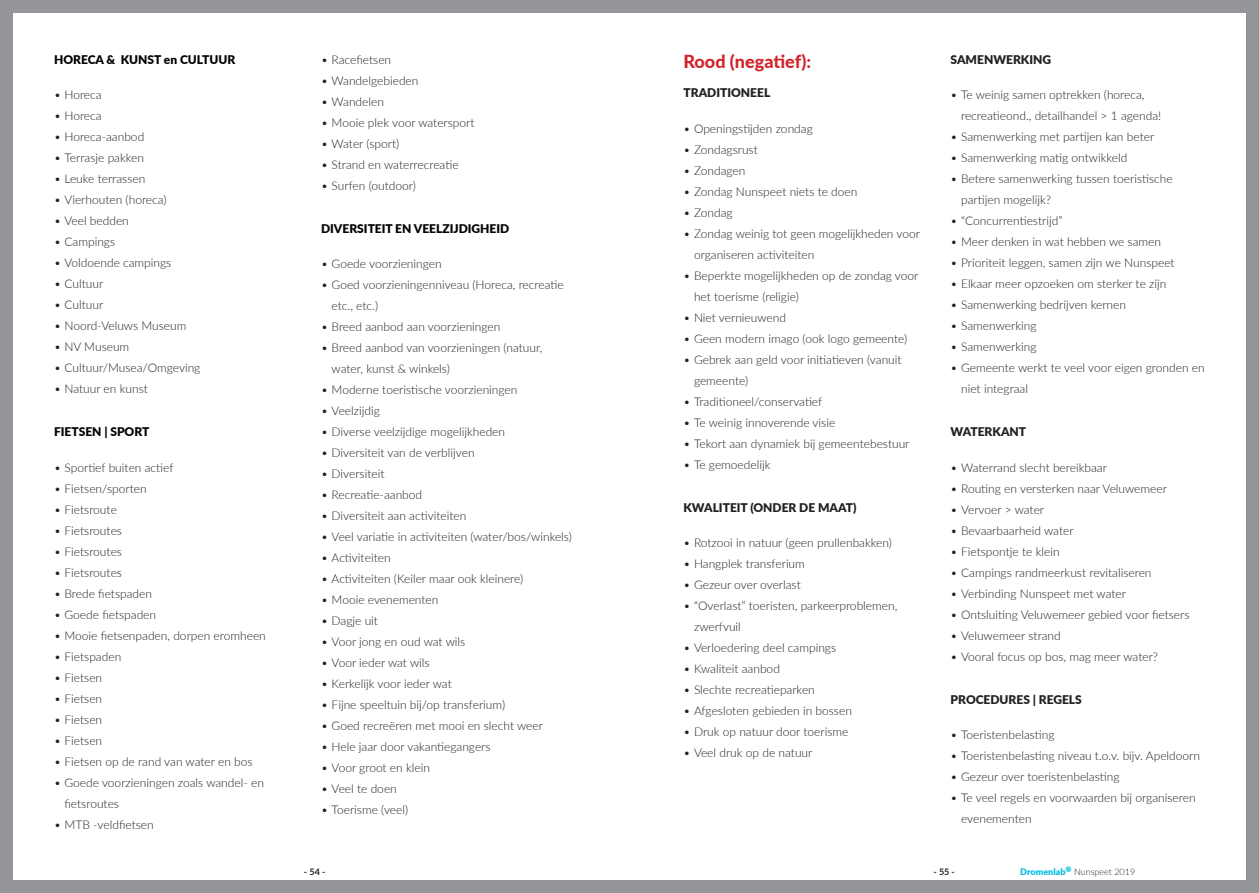
<style>
.page{position:relative;width:1259px;height:893px;background:#fff}
.page>*{position:absolute;margin:0;border:0;box-sizing:border-box;transform-origin:0 0}
.t1{font:800 18px "Lato";color:#d3232b}
.t2{font:300 12px/21px "Lato";color:#231f20}
.t3{font:900 12px "Lato";color:#231f20}
.t4{font:900 12px "Lato";color:#040503}
.t5{font:300 9px "Lato";color:#231f20}
.t6{font:700 9px "Lato";color:#231f20}
.s1{font-weight:900;color:#00bce4}
</style>
<div class="page">
<div style="left:0;top:880px;width:629px;height:13px;background:#939598"></div>
<div style="left:0;top:0;width:629px;height:13px;background:#939598"></div>
<div style="left:0;top:0;width:13px;height:893px;background:#939598"></div>
<div style="left:629px;top:880px;width:630px;height:13px;background:#939598"></div>
<div style="left:1246px;top:0;width:13px;height:893px;background:#939598"></div>
<div style="left:629px;top:0;width:630px;height:13px;background:#939598"></div>
<p class="t4" style="left:54px;top:50px;width:183px">HORECA &amp; KUNST en CULTUUR</p>
<p class="t2" style="left:54px;top:84px;width:49px">• Horeca</p>
<p class="t2" style="left:54px;top:105px;width:49px">• Horeca</p>
<p class="t2" style="left:54px;top:126px;width:92px">• Horeca-aanbod</p>
<p class="t2" style="left:54px;top:147px;width:91px">• Terrasje pakken</p>
<p class="t2" style="left:54px;top:168px;width:93px">• Leuke terrassen</p>
<p class="t2" style="left:54px;top:189px;width:114px">• Vierhouten (horeca)</p>
<p class="t2" style="left:54px;top:210px;width:76px">• Veel bedden</p>
<p class="t2" style="left:54px;top:231px;width:63px">• Campings</p>
<p class="t2" style="left:54px;top:252px;width:119px">• Voldoende campings</p>
<p class="t2" style="left:54px;top:273px;width:51px">• Cultuur</p>
<p class="t2" style="left:54px;top:294px;width:51px">• Cultuur</p>
<p class="t2" style="left:54px;top:315px;width:134px">• Noord-Veluws Museum</p>
<p class="t2" style="left:54px;top:336px;width:77px">• NV Museum</p>
<p class="t2" style="left:54px;top:357px;width:148px">• Cultuur/Musea/Omgeving</p>
<p class="t2" style="left:54px;top:378px;width:95px">• Natuur en kunst</p>
<p class="t4" style="left:54px;top:423px;width:97px">FIETSEN | SPORT</p>
<p class="t2" style="left:54px;top:456px;width:121px">• Sportief buiten actief</p>
<p class="t2" style="left:54px;top:477px;width:94px">• Fietsen/sporten</p>
<p class="t2" style="left:54px;top:498px;width:64px">• Fietsroute</p>
<p class="t2" style="left:54px;top:519px;width:69px">• Fietsroutes</p>
<p class="t2" style="left:54px;top:540px;width:69px">• Fietsroutes</p>
<p class="t2" style="left:54px;top:561px;width:69px">• Fietsroutes</p>
<p class="t2" style="left:54px;top:582px;width:100px">• Brede fietspaden</p>
<p class="t2" style="left:54px;top:603px;width:104px">• Goede fietspaden</p>
<p class="t2" style="left:54px;top:624px;width:213px">• Mooie fietsenpaden, dorpen eromheen</p>
<p class="t2" style="left:54px;top:645px;width:69px">• Fietspaden</p>
<p class="t2" style="left:54px;top:666px;width:50px">• Fietsen</p>
<p class="t2" style="left:54px;top:687px;width:50px">• Fietsen</p>
<p class="t2" style="left:54px;top:708px;width:50px">• Fietsen</p>
<p class="t2" style="left:54px;top:729px;width:50px">• Fietsen</p>
<p class="t2" style="left:54px;top:750px;width:200px">• Fietsen op de rand van water en bos</p>
<p class="t2" style="left:64px;top:771px;width:201px;text-indent:-10px">• Goede voorzieningen zoals wandel- en fietsroutes</p>
<p class="t2" style="left:54px;top:813px;width:101px">• MTB -veldfietsen</p>
<p class="t2" style="left:321px;top:48px;width:72px">• Racefietsen</p>
<p class="t2" style="left:321px;top:69px;width:99px">• Wandelgebieden</p>
<p class="t2" style="left:321px;top:90px;width:64px">• Wandelen</p>
<p class="t2" style="left:321px;top:111px;width:155px">• Mooie plek voor watersport</p>
<p class="t2" style="left:321px;top:132px;width:80px">• Water (sport)</p>
<p class="t2" style="left:321px;top:153px;width:139px">• Strand en waterrecreatie</p>
<p class="t2" style="left:321px;top:174px;width:96px">• Surfen (outdoor)</p>
<p class="t4" style="left:321px;top:219px;width:190px">DIVERSITEIT EN VEELZIJDIGHEID</p>
<p class="t2" style="left:321px;top:253px;width:122px">• Goede voorzieningen</p>
<p class="t2" style="left:332px;top:274px;width:234px;text-indent:-10px">• Goed voorzieningenniveau (Horeca, recreatie etc., etc.)</p>
<p class="t2" style="left:321px;top:316px;width:181px">• Breed aanbod aan voorzieningen</p>
<p class="t2" style="left:332px;top:337px;width:212px;text-indent:-10px">• Breed aanbod van voorzieningen (natuur, water, kunst &amp; winkels)</p>
<p class="t2" style="left:321px;top:379px;width:198px">• Moderne toeristische voorzieningen</p>
<p class="t2" style="left:321px;top:400px;width:60px">• Veelzijdig</p>
<p class="t2" style="left:321px;top:421px;width:185px">• Diverse veelzijdige mogelijkheden</p>
<p class="t2" style="left:321px;top:442px;width:155px">• Diversiteit van de verblijven</p>
<p class="t2" style="left:321px;top:463px;width:65px">• Diversiteit</p>
<p class="t2" style="left:321px;top:484px;width:103px">• Recreatie-aanbod</p>
<p class="t2" style="left:321px;top:505px;width:147px">• Diversiteit aan activiteiten</p>
<p class="t2" style="left:321px;top:526px;width:252px">• Veel variatie in activiteiten (water/bos/winkels)</p>
<p class="t2" style="left:321px;top:547px;width:71px">• Activiteiten</p>
<p class="t2" style="left:321px;top:568px;width:204px">• Activiteiten (Keiler maar ook kleinere)</p>
<p class="t2" style="left:321px;top:589px;width:119px">• Mooie evenementen</p>
<p class="t2" style="left:321px;top:610px;width:58px">• Dagje uit</p>
<p class="t2" style="left:321px;top:631px;width:146px">• Voor jong en oud wat wils</p>
<p class="t2" style="left:321px;top:652px;width:110px">• Voor ieder wat wils</p>
<p class="t2" style="left:321px;top:673px;width:132px">• Kerkelijk voor ieder wat</p>
<p class="t2" style="left:321px;top:694px;width:185px">• Fijne speeltuin bij/op transferium)</p>
<p class="t2" style="left:321px;top:715px;width:223px">• Goed recreëren met mooi en slecht weer</p>
<p class="t2" style="left:321px;top:736px;width:171px">• Hele jaar door vakantiegangers</p>
<p class="t2" style="left:321px;top:757px;width:110px">• Voor groot en klein</p>
<p class="t2" style="left:321px;top:778px;width:77px">• Veel te doen</p>
<p class="t2" style="left:321px;top:799px;width:89px">• Toerisme (veel)</p>
<p class="t1" style="left:683px;top:49px;width:129px">Rood (negatief):</p>
<p class="t3" style="left:683px;top:84px;width:88px">TRADITIONEEL</p>
<p class="t2" style="left:683px;top:117px;width:131px">• Openingstijden zondag</p>
<p class="t2" style="left:683px;top:138px;width:76px">• Zondagsrust</p>
<p class="t2" style="left:683px;top:159px;width:63px">• Zondagen</p>
<p class="t2" style="left:683px;top:180px;width:175px">• Zondag Nunspeet niets te doen</p>
<p class="t2" style="left:683px;top:201px;width:51px">• Zondag</p>
<p class="t2" style="left:694px;top:222px;width:227px;text-indent:-10px">• Zondag weinig tot geen mogelijkheden voor organiseren activiteiten</p>
<p class="t2" style="left:694px;top:264px;width:226px;text-indent:-10px">• Beperkte mogelijkheden op de zondag voor het toerisme (religie)</p>
<p class="t2" style="left:683px;top:306px;width:104px">• Niet vernieuwend</p>
<p class="t2" style="left:683px;top:327px;width:225px">• Geen modern imago (ook logo gemeente)</p>
<p class="t2" style="left:694px;top:348px;width:209px;text-indent:-10px">• Gebrek aan geld voor initiatieven (vanuit gemeente)</p>
<p class="t2" style="left:683px;top:390px;width:140px">• Traditioneel/conservatief</p>
<p class="t2" style="left:683px;top:411px;width:153px">• Te weinig innoverende visie</p>
<p class="t2" style="left:683px;top:432px;width:227px">• Tekort aan dynamiek bij gemeentebestuur</p>
<p class="t2" style="left:683px;top:453px;width:88px">• Te gemoedelijk</p>
<p class="t3" style="left:683px;top:498px;width:174px">KWALITEIT (ONDER DE MAAT)</p>
<p class="t2" style="left:683px;top:532px;width:210px">• Rotzooi in natuur (geen prullenbakken)</p>
<p class="t2" style="left:683px;top:553px;width:123px">• Hangplek transferium</p>
<p class="t2" style="left:683px;top:574px;width:119px">• Gezeur over overlast</p>
<p class="t2" style="left:694px;top:595px;width:205px;text-indent:-10px">• “Overlast” toeristen, parkeerproblemen, zwerfvuil</p>
<p class="t2" style="left:683px;top:637px;width:154px">• Verloedering deel campings</p>
<p class="t2" style="left:683px;top:658px;width:98px">• Kwaliteit aanbod</p>
<p class="t2" style="left:683px;top:679px;width:133px">• Slechte recreatieparken</p>
<p class="t2" style="left:683px;top:700px;width:170px">• Afgesloten gebieden in bossen</p>
<p class="t2" style="left:683px;top:721px;width:166px">• Druk op natuur door toerisme</p>
<p class="t2" style="left:683px;top:742px;width:130px">• Veel druk op de natuur</p>
<p class="t3" style="left:950px;top:50px;width:102px">SAMENWERKING</p>
<p class="t2" style="left:961px;top:84px;width:202px;text-indent:-10px">• Te weinig samen optrekken (horeca, recreatieond., detailhandel &gt; 1 agenda!</p>
<p class="t2" style="left:950px;top:126px;width:205px">• Samenwerking met partijen kan beter</p>
<p class="t2" style="left:950px;top:147px;width:178px">• Samenwerking matig ontwikkeld</p>
<p class="t2" style="left:961px;top:168px;width:213px;text-indent:-10px">• Betere samenwerking tussen toeristische partijen mogelijk?</p>
<p class="t2" style="left:950px;top:210px;width:113px">• “Concurrentiestrijd”</p>
<p class="t2" style="left:950px;top:231px;width:212px">• Meer denken in wat hebben we samen</p>
<p class="t2" style="left:950px;top:252px;width:226px">• Prioriteit leggen, samen zijn we Nunspeet</p>
<p class="t2" style="left:950px;top:273px;width:217px">• Elkaar meer opzoeken om sterker te zijn</p>
<p class="t2" style="left:950px;top:294px;width:177px">• Samenwerking bedrijven kernen</p>
<p class="t2" style="left:950px;top:315px;width:87px">• Samenwerking</p>
<p class="t2" style="left:950px;top:336px;width:87px">• Samenwerking</p>
<p class="t2" style="left:961px;top:357px;width:245px;text-indent:-10px">• Gemeente werkt te veel voor eigen gronden en niet integraal</p>
<p class="t3" style="left:950px;top:423px;width:77px">WATERKANT</p>
<p class="t2" style="left:950px;top:456px;width:158px">• Waterrand slecht bereikbaar</p>
<p class="t2" style="left:950px;top:477px;width:218px">• Routing en versterken naar Veluwemeer</p>
<p class="t2" style="left:950px;top:498px;width:95px">• Vervoer &gt; water</p>
<p class="t2" style="left:950px;top:519px;width:124px">• Bevaarbaarheid water</p>
<p class="t2" style="left:950px;top:540px;width:110px">• Fietspontje te klein</p>
<p class="t2" style="left:950px;top:561px;width:202px">• Campings randmeerkust revitaliseren</p>
<p class="t2" style="left:950px;top:582px;width:177px">• Verbinding Nunspeet met water</p>
<p class="t2" style="left:950px;top:603px;width:240px">• Ontsluiting Veluwemeer gebied voor fietsers</p>
<p class="t2" style="left:950px;top:624px;width:112px">• Veluwemeer strand</p>
<p class="t2" style="left:950px;top:645px;width:209px">• Vooral focus op bos, mag meer water?</p>
<p class="t3" style="left:950px;top:690px;width:133px">PROCEDURES | REGELS</p>
<p class="t2" style="left:950px;top:724px;width:105px">• Toeristenbelasting</p>
<p class="t2" style="left:950px;top:745px;width:251px">• Toeristenbelasting niveau t.o.v. bijv. Apeldoorn</p>
<p class="t2" style="left:950px;top:766px;width:170px">• Gezeur over toeristenbelasting</p>
<p class="t2" style="left:961px;top:787px;width:236px;text-indent:-10px">• Te veel regels en voorwaarden bij organiseren evenementen</p>
<p class="t6" style="left:304px;top:865px;width:23px">- 54 -</p>
<p class="t6" style="left:933px;top:865px;width:23px">- 55 -</p>
<p class="t5" style="left:1020px;top:866px;width:116px"><span class="s1">Dromenlab</span><sup>®</sup> Nunspeet 2019</p>
</div>
